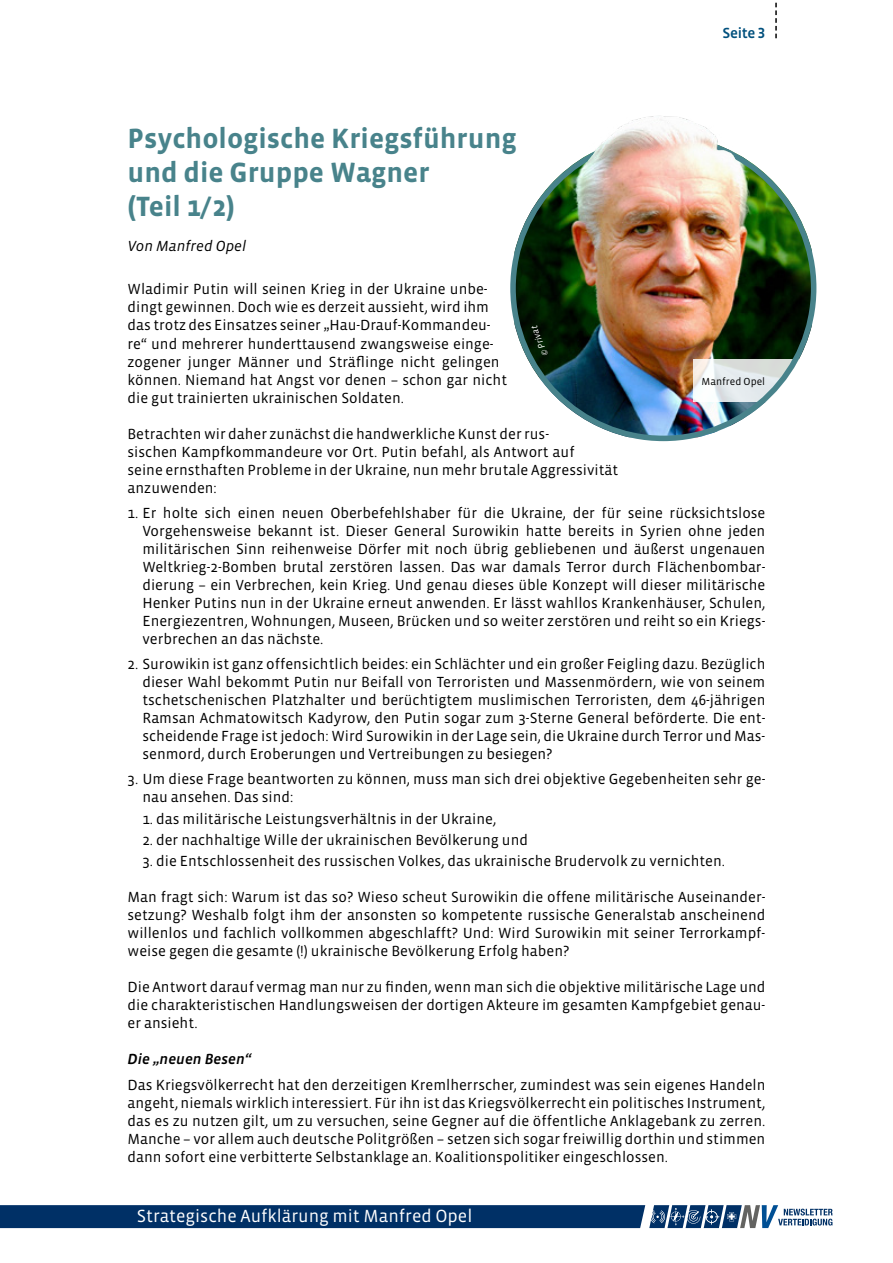
<style>
.page{position:relative;width:893px;height:1263px;background:#fff}
.page>*{position:absolute;margin:0;border:0;box-sizing:border-box;transform-origin:0 0}
.t1{font:700 28.5px/34.2px "Vista Sans OTCE";color:#48838b}
.t2{font:18px "Vista Sans OTCE";color:#fff}
.t3{font:15px/18px "Vista Sans OTCE";color:#000;text-align:justify}
.t4{font:italic 500 15px "Vista Sans OTCE";color:#000}
.t5{font:italic 15px "Vista Sans OTCE";color:#000}
.t6{font:500 15px "Vista Sans OTCE";letter-spacing:-.02em;color:#00507d}
.t7{font:10.5px "Vista Sans OTCE";color:#000}
</style>
<div class="page">
<img style="left:514px;top:154px;width:298px;height:283px">
<svg style="left:693px;top:359px;width:119px;height:42px"></svg>
<img style="left:601px;top:116px;width:117px;height:28px">
<img style="left:586px;top:144px;width:152px;height:18px">
<svg style="left:0;top:1205px;width:833px;height:24px;background:#264e7c"></svg>
<svg style="left:775px;top:2px;width:2px;height:36px"></svg>
<svg style="left:531px;top:325px;width:17px;height:31px"></svg>
<p class="t6" style="left:722px;top:25px;width:44px">Seite 3</p>
<h1 class="t1" style="left:128px;top:121px;width:391px">Psychologische Kriegsführung und die Gruppe Wagner<br>(Teil 1/2)</h1>
<p class="t5" style="left:128px;top:237px;width:120px">Von Manfred Opel</p>
<p class="t3" style="left:128px;top:280px;width:381px;text-align:left">Wladimir Putin will seinen Krieg in der Ukraine unbe&shy;dingt gewinnen. Doch wie es derzeit aussieht, wird ihm das trotz des Einsatzes seiner „Hau-Drauf-Kommandeu&shy;re“ und mehrerer hunderttausend zwangsweise einge&shy;zogener junger Männer und Sträflinge nicht gelingen können. Niemand hat Angst vor denen – schon gar nicht die gut trainierten ukrainischen Soldaten.</p>
<p class="t3" style="left:128px;top:424px;width:492px;text-align:left">Betrachten wir daher zunächst die handwerkliche Kunst der rus-<br>sischen Kampfkommandeure vor Ort. Putin befahl, als Antwort auf<br>seine ernsthaften Probleme in der Ukraine, nun mehr brutale Aggressivität anzuwenden:</p>
<p class="t3" style="left:142px;top:504px;width:624px;text-indent:-15px">1. Er holte sich einen neuen Oberbefehlshaber für die Ukraine, der für seine rücksichtslose Vorgehensweise bekannt ist. Dieser General Surowikin hatte bereits in Syrien ohne jeden militärischen Sinn reihenweise Dörfer mit noch übrig gebliebenen und äußerst ungenauen Weltkrieg-2-Bomben brutal zerstören lassen. Das war damals Terror durch Flächenbombar&shy;dierung – ein Verbrechen, kein Krieg. Und genau dieses üble Konzept will dieser militärische Henker Putins nun in der Ukraine erneut anwenden. Er lässt wahllos Krankenhäuser, Schulen, Energiezentren, Wohnungen, Museen, Brücken und so weiter zerstören und reiht so ein Kriegs&shy;verbrechen an das nächste.</p>
<p class="t3" style="left:142px;top:655px;width:624px;text-indent:-15px">2. Surowikin ist ganz offensichtlich beides: ein Schlächter und ein großer Feigling dazu. Bezüglich dieser Wahl bekommt Putin nur Beifall von Terroristen und Massenmördern, wie von seinem tschetschenischen Platzhalter und berüchtigtem muslimischen Terroristen, dem 46-jährigen Ramsan Achmatowitsch Kadyrow, den Putin sogar zum 3-Sterne General beförderte. Die ent&shy;scheidende Frage ist jedoch: Wird Surowikin in der Lage sein, die Ukraine durch Terror und Mas&shy;senmord, durch Eroberungen und Vertreibungen zu besiegen?</p>
<p class="t3" style="left:142px;top:770px;width:624px;text-indent:-15px">3. Um diese Frage beantworten zu können, muss man sich drei objektive Gegebenheiten sehr ge&shy;nau ansehen. Das sind:</p>
<p class="t3" style="left:142px;top:809px;width:355px">1. das militärische Leistungsverhältnis in der Ukraine,</p>
<p class="t3" style="left:142px;top:831px;width:387px">2. der nachhaltige Wille der ukrainischen Bevölkerung und</p>
<p class="t3" style="left:142px;top:852px;width:584px">3. die Entschlossenheit des russischen Volkes, das ukrainische Brudervolk zu vernichten.</p>
<p class="t3" style="left:128px;top:888px;width:639px">Man fragt sich: Warum ist das so? Wieso scheut Surowikin die offene militärische Auseinander&shy;setzung? Weshalb folgt ihm der ansonsten so kompetente russische Generalstab anscheinend willenlos und fachlich vollkommen abgeschlafft? Und: Wird Surowikin mit seiner Terrorkampf&shy;weise gegen die gesamte (!) ukrainische Bevölkerung Erfolg haben?</p>
<p class="t3" style="left:128px;top:978px;width:639px">Die Antwort darauf vermag man nur zu finden, wenn man sich die objektive militärische Lage und die charakteristischen Handlungsweisen der dortigen Akteure im gesamten Kampfgebiet genau&shy;er ansieht.</p>
<p class="t4" style="left:128px;top:1051px;width:125px">Die „neuen Besen“</p>
<p class="t3" style="left:128px;top:1075px;width:639px">Das Kriegsvölkerrecht hat den derzeitigen Kremlherrscher, zumindest was sein eigenes Handeln angeht, niemals wirklich interessiert. Für ihn ist das Kriegsvölkerrecht ein politisches Instrument, das es zu nutzen gilt, um zu versuchen, seine Gegner auf die öffentliche Anklagebank zu zerren.<br>Manche – vor allem auch deutsche Politgrößen – setzen sich sogar freiwillig dorthin und stimmen dann sofort eine verbitterte Selbstanklage an. Koalitionspolitiker eingeschlossen.</p>
<p class="t7" style="left:702px;top:375px;width:65px">Manfred Opel</p>
<p class="t2" style="left:137px;top:1205px;width:337px">Strategische Aufklärung mit Manfred Opel</p>
</div>
